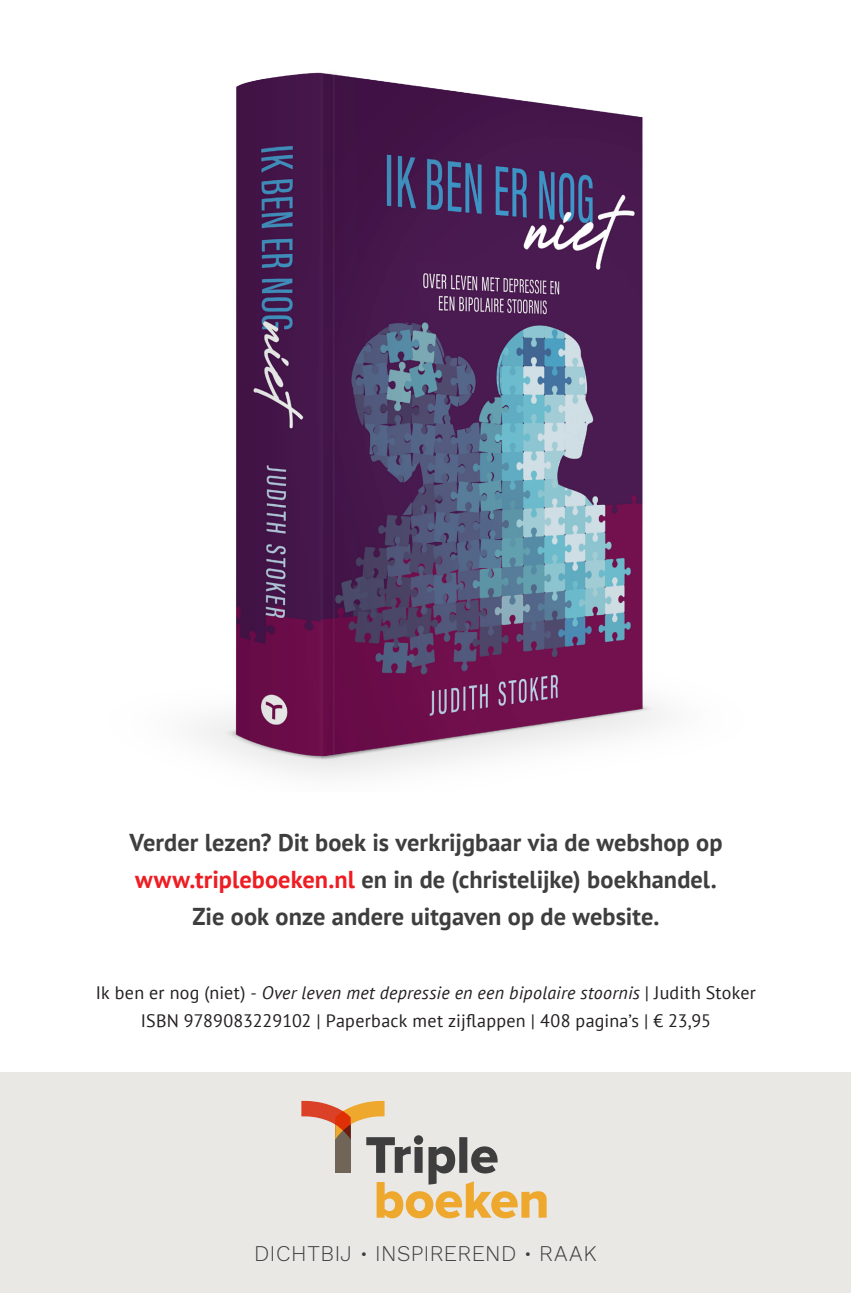
<style>
.page{position:relative;width:851px;height:1293px;background:#fff}
.page>*{position:absolute;margin:0;border:0;box-sizing:border-box;transform-origin:0 0}
.t1{font:700 24.4px/36.8px "PT Sans";color:#3e3e3f;text-align:center}
.t2{font:300 22px "Work Sans";letter-spacing:.02em;color:#3e3e3f}
.t3{font:18px/28.4px "PT Sans";letter-spacing:.01em;color:#231f20;text-align:center}
.s1{color:#ee1d23}
.s2{font-style:italic}
.s3{font-size:19.8px}
</style>
<div class="page">
<div style="left:0;top:0;width:850px;height:1293px;background:#e9e8e5"></div>
<div style="left:0;top:0;width:850px;height:1071px;background:#fff"></div>
<svg style="left:301px;top:1101px;width:245px;height:117px"></svg>
<img style="left:199px;top:72px;width:462px;height:703px">
<p class="t1" style="left:129px;top:823px;width:594px">Verder lezen? Dit boek is verkrijgbaar via de webshop op <span class="s1">www.tripleboeken.nl</span> en in de (christelijke) boekhandel.<br>Zie ook onze andere uitgaven op de website.</p>
<p class="t3" style="left:96px;top:977px;width:661px">Ik ben er nog (niet) - <span class="s2">Over leven met depressie en een bipolaire stoornis</span> | Judith Stoker<br>ISBN 9789083229102 | Paperback met zijflappen | 408 pagina’s | € 23,95</p>
<p class="t2" style="left:254px;top:1240px;width:344px">DICHTBIJ <span class="s3">•</span> INSPIREREND <span class="s3">•</span> RAAK</p>
</div>
